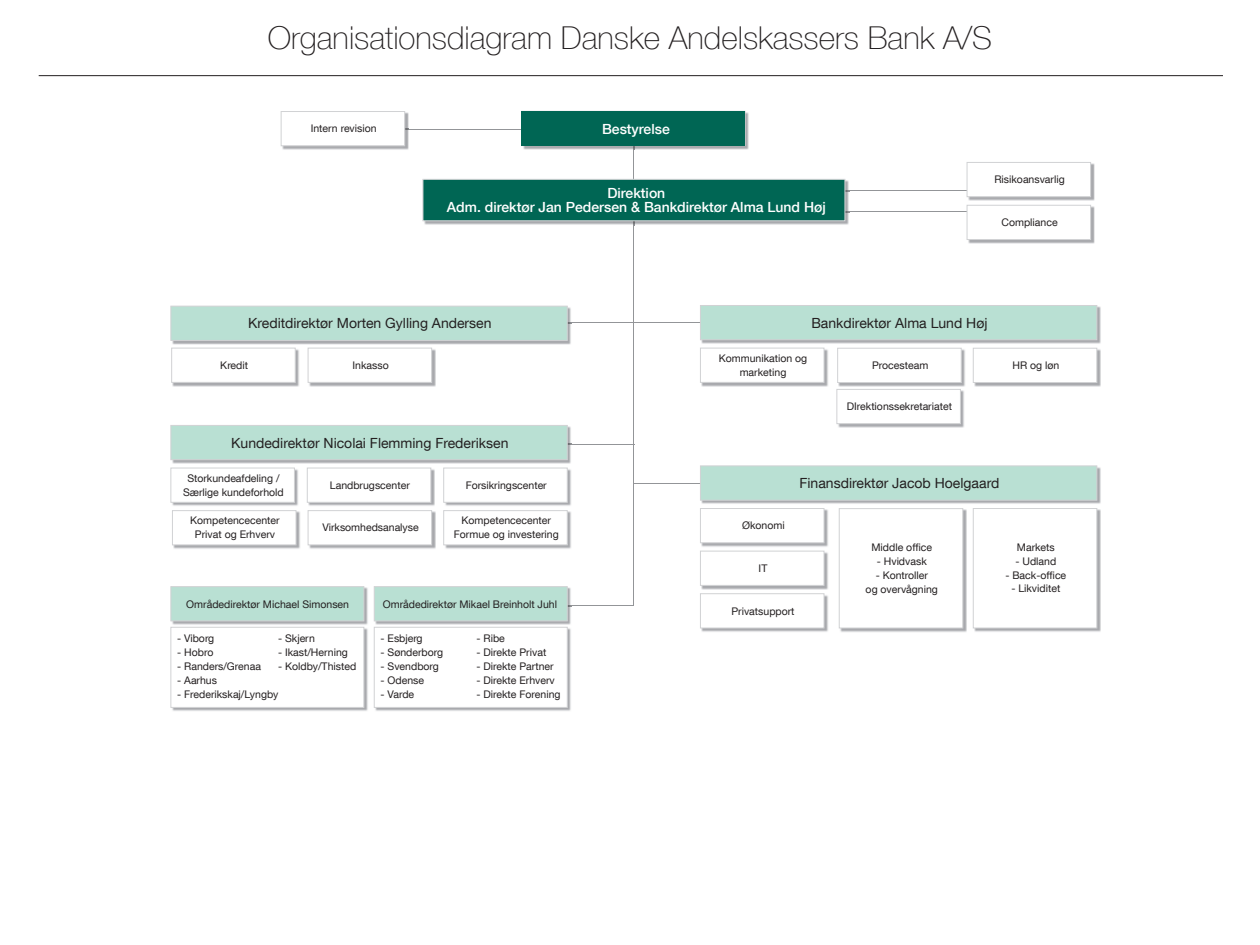
<style>
.page{position:relative;width:1260px;height:945px;background:#fff}
.page>*{position:absolute;margin:0;border:0;box-sizing:border-box;transform-origin:0 0}
.t1{font:100 31.5px "Helvetica Neue LT Com";color:#231f20}
.t2{font:14px "Helvetica Neue LT Com";color:#231f20}
.t3{font:500 14px/14px "Helvetica Neue LT Com";color:#fff;text-align:center}
.t4{font:10.5px/14px "Helvetica Neue LT Com";color:#231f20;text-align:center}
</style>
<div class="page">
<hr style="left:490px;top:322px;width:224px;height:1px;background:#939598">
<hr style="left:845px;top:190px;width:190px;height:1px;background:#939598">
<hr style="left:845px;top:212px;width:190px;height:1px;background:#939598">
<hr style="left:359px;top:129px;width:190px;height:1px;background:#939598">
<hr style="left:634px;top:483px;width:298px;height:1px;background:#939598">
<hr style="left:491px;top:444px;width:143px;height:1px;background:#939598">
<hr style="left:539px;top:605px;width:94px;height:1px;background:#939598">
<hr style="left:633px;top:140px;width:1px;height:57px;background:#939598">
<hr style="left:633px;top:206px;width:1px;height:400px;background:#939598">
<img style="left:701px;top:306px;width:400px;height:38px">
<div style="left:700px;top:305px;width:397px;height:35px;background:#b9e0d3;border:1px solid #d1d2d4"></div>
<img style="left:172px;top:426px;width:399px;height:38px">
<div style="left:171px;top:425px;width:396px;height:35px;background:#b9e0d3;border:1px solid #d1d2d4"></div>
<img style="left:701px;top:467px;width:400px;height:37px">
<div style="left:700px;top:466px;width:397px;height:34px;background:#b9e0d3"></div>
<img style="left:701px;top:349px;width:127px;height:38px">
<div style="left:700px;top:348px;width:124px;height:35px;background:#fff;border:1px solid #d1d2d4"></div>
<img style="left:172px;top:349px;width:127px;height:38px">
<div style="left:171px;top:348px;width:124px;height:35px;background:#fff;border:1px solid #d1d2d4"></div>
<img style="left:701px;top:509px;width:127px;height:38px">
<div style="left:700px;top:508px;width:124px;height:35px;background:#fff;border:1px solid #d1d2d4"></div>
<img style="left:172px;top:628px;width:196px;height:83px">
<div style="left:171px;top:627px;width:193px;height:81px;background:#fff;border:1px solid #d1d2d4"></div>
<img style="left:375px;top:628px;width:196px;height:83px">
<div style="left:374px;top:627px;width:193px;height:81px;background:#fff;border:1px solid #d1d2d4"></div>
<img style="left:701px;top:594px;width:127px;height:38px">
<div style="left:700px;top:593px;width:124px;height:35px;background:#fff;border:1px solid #d1d2d4"></div>
<img style="left:173px;top:511px;width:127px;height:38px">
<div style="left:172px;top:510px;width:124px;height:35px;background:#fff;border:1px solid #d1d2d4"></div>
<img style="left:444px;top:511px;width:127px;height:38px">
<div style="left:443px;top:510px;width:124px;height:35px;background:#fff;border:1px solid #d1d2d4"></div>
<img style="left:309px;top:511px;width:127px;height:38px">
<div style="left:308px;top:510px;width:124px;height:35px;background:#fff;border:1px solid #d1d2d4"></div>
<img style="left:309px;top:349px;width:127px;height:38px">
<div style="left:308px;top:348px;width:124px;height:35px;background:#fff;border:1px solid #d1d2d4"></div>
<img style="left:172px;top:587px;width:196px;height:38px">
<div style="left:171px;top:586px;width:193px;height:35px;background:#b9e0d3;border:1px solid #d1d2d4"></div>
<img style="left:375px;top:587px;width:197px;height:38px">
<div style="left:374px;top:586px;width:193px;height:35px;background:#b9e0d3;border:1px solid #d1d2d4"></div>
<img style="left:172px;top:469px;width:126px;height:37px">
<div style="left:171px;top:468px;width:124px;height:35px;background:#fff;border:1px solid #d1d2d4"></div>
<img style="left:523px;top:112px;width:226px;height:38px">
<img style="left:424px;top:180px;width:425px;height:45px">
<div style="left:423px;top:179px;width:422px;height:42px;background:#006654;border:1px solid #d1d2d4"></div>
<img style="left:172px;top:307px;width:399px;height:38px">
<div style="left:171px;top:306px;width:396px;height:35px;background:#b9e0d3;border:1px solid #d1d2d4"></div>
<img style="left:838px;top:349px;width:127px;height:38px">
<div style="left:837px;top:348px;width:124px;height:35px;background:#fff;border:1px solid #d1d2d4"></div>
<img style="left:701px;top:552px;width:127px;height:38px">
<div style="left:700px;top:551px;width:124px;height:35px;background:#fff;border:1px solid #d1d2d4"></div>
<img style="left:840px;top:509px;width:127px;height:123px">
<div style="left:839px;top:508px;width:124px;height:120px;background:#fff;border:1px solid #d1d2d4"></div>
<img style="left:974px;top:509px;width:127px;height:123px">
<div style="left:973px;top:508px;width:124px;height:120px;background:#fff;border:1px solid #d1d2d4"></div>
<img style="left:838px;top:390px;width:126px;height:38px">
<div style="left:837px;top:389px;width:124px;height:35px;background:#fff;border:1px solid #d1d2d4"></div>
<img style="left:974px;top:349px;width:127px;height:38px">
<div style="left:973px;top:348px;width:124px;height:35px;background:#fff;border:1px solid #d1d2d4"></div>
<img style="left:968px;top:206px;width:127px;height:38px">
<div style="left:967px;top:205px;width:124px;height:35px;background:#fff;border:1px solid #d1d2d4"></div>
<img style="left:968px;top:163px;width:127px;height:38px">
<div style="left:967px;top:162px;width:124px;height:35px;background:#fff;border:1px solid #d1d2d4"></div>
<img style="left:282px;top:112px;width:127px;height:38px">
<div style="left:281px;top:111px;width:124px;height:35px;background:#fff;border:1px solid #d1d2d4"></div>
<img style="left:308px;top:469px;width:127px;height:37px">
<div style="left:307px;top:468px;width:124px;height:35px;background:#fff;border:1px solid #d1d2d4"></div>
<img style="left:445px;top:469px;width:126px;height:37px">
<div style="left:443px;top:468px;width:124px;height:35px;background:#fff;border:1px solid #d1d2d4"></div>
<div style="left:522px;top:111px;width:223px;height:35px;background:#006654"></div>
<hr style="left:39px;top:75px;width:1184px;height:1px;background:#231f20">
<h1 class="t1" style="left:268px;top:19px;width:726px">Organisationsdiagram Danske Andelskassers Bank A/S</h1>
<p class="t4" style="left:311px;top:121px;width:67px">Intern revision</p>
<h2 class="t3" style="left:602px;top:122px;width:69px">Bestyrelse</h2>
<h2 class="t3" style="left:447px;top:186px;width:380px">Direktion<br>Adm. direktør Jan Pedersen &amp; Bankdirektør Alma Lund Høj</h2>
<p class="t4" style="left:994px;top:172px;width:72px">Risikoansvarlig</p>
<p class="t4" style="left:1002px;top:215px;width:58px">Compliance</p>
<h2 class="t2" style="left:248px;top:315px;width:245px">Kreditdirektør Morten Gylling Andersen</h2>
<h2 class="t2" style="left:811px;top:314px;width:178px">Bankdirektør Alma Lund Høj</h2>
<p class="t4" style="left:220px;top:358px;width:29px">Kredit</p>
<p class="t4" style="left:719px;top:351px;width:90px">Kommunikation og marketing</p>
<p class="t4" style="left:353px;top:358px;width:38px">Inkasso</p>
<p class="t4" style="left:872px;top:358px;width:58px">Procesteam</p>
<p class="t4" style="left:847px;top:399px;width:107px">DIrektionssekretariatet</p>
<h2 class="t2" style="left:231px;top:434px;width:279px">Kundedirektør Nicolai Flemming Frederiksen</h2>
<p class="t4" style="left:1012px;top:358px;width:48px">HR og løn</p>
<p class="t4" style="left:183px;top:471px;width:102px">Storkundeafdeling /<br>Særlige kundeforhold</p>
<p class="t4" style="left:330px;top:478px;width:81px">Landbrugscenter</p>
<p class="t4" style="left:466px;top:478px;width:83px">Forsikringscenter</p>
<p class="t4" style="left:190px;top:513px;width:91px">Kompetencecenter<br>Privat og Erhverv</p>
<p class="t4" style="left:454px;top:513px;width:106px">Kompetencecenter<br>Formue og investering</p>
<p class="t4" style="left:323px;top:520px;width:98px">Virksomhedsanalyse</p>
<p class="t4" style="left:186px;top:597px;width:164px">Områdedirektør Michael Simonsen</p>
<p class="t4" style="left:177px;top:631px;width:39px">- Viborg</p>
<p class="t4" style="left:177px;top:645px;width:38px">- Hobro</p>
<p class="t4" style="left:177px;top:659px;width:85px">- Randers/Grenaa</p>
<p class="t4" style="left:177px;top:673px;width:41px">- Aarhus</p>
<p class="t4" style="left:278px;top:631px;width:38px">- Skjern</p>
<p class="t4" style="left:278px;top:645px;width:71px">- Ikast/Herning</p>
<p class="t4" style="left:278px;top:659px;width:80px">- Koldby/Thisted</p>
<p class="t4" style="left:177px;top:687px;width:103px">- Frederikskaj/Lyngby</p>
<p class="t4" style="left:383px;top:597px;width:176px">Områdedirektør Mikael Breinholt Juhl</p>
<p class="t4" style="left:381px;top:631px;width:44px">- Esbjerg</p>
<p class="t4" style="left:381px;top:645px;width:64px">- Sønderborg</p>
<p class="t4" style="left:381px;top:659px;width:60px">- Svendborg</p>
<p class="t4" style="left:381px;top:673px;width:45px">- Odense</p>
<p class="t4" style="left:381px;top:687px;width:35px">- Varde</p>
<p class="t4" style="left:477px;top:631px;width:30px">- Ribe</p>
<p class="t4" style="left:477px;top:645px;width:71px">- Direkte Privat</p>
<p class="t4" style="left:477px;top:659px;width:79px">- Direkte Partner</p>
<p class="t4" style="left:477px;top:673px;width:80px">- Direkte Erhverv</p>
<p class="t4" style="left:477px;top:687px;width:86px">- Direkte Forening</p>
<p class="t4" style="left:742px;top:518px;width:44px">Økonomi</p>
<p class="t4" style="left:759px;top:561px;width:10px">IT</p>
<h2 class="t2" style="left:799px;top:474px;width:201px">Finansdirektør Jacob Hoelgaard</h2>
<p class="t4" style="left:871px;top:540px;width:62px">Middle office</p>
<p class="t4" style="left:877px;top:554px;width:51px">- Hvidvask</p>
<p class="t4" style="left:866px;top:568px;width:74px">- Kontroller<br>og overvågning</p>
<p class="t4" style="left:1017px;top:540px;width:39px">Markets</p>
<p class="t4" style="left:1015px;top:554px;width:42px">- Udland</p>
<p class="t4" style="left:1005px;top:568px;width:62px">- Back-office</p>
<p class="t4" style="left:1011px;top:582px;width:51px">- Likviditet</p>
<p class="t4" style="left:731px;top:604px;width:65px">Privatsupport</p>
</div>
